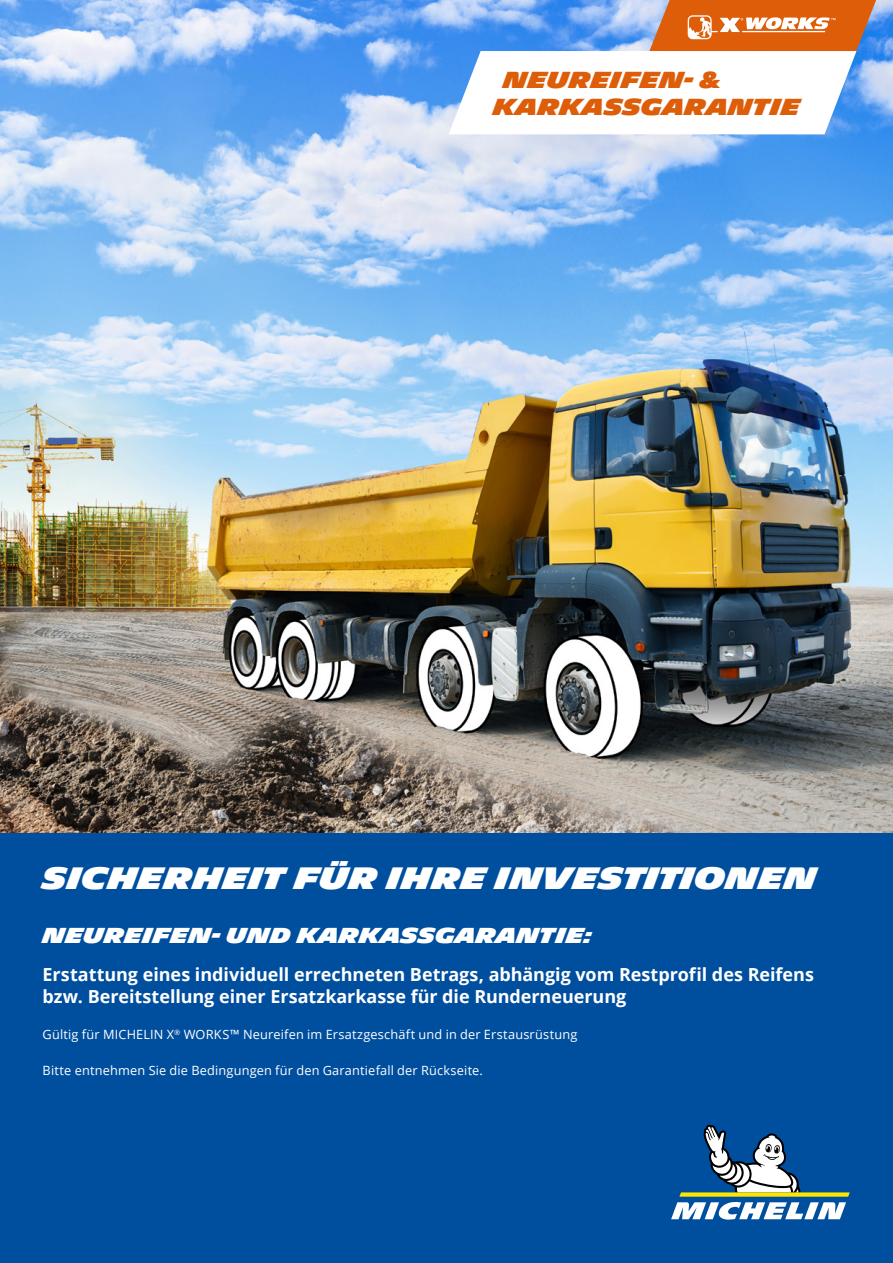
<style>
.page{position:relative;width:893px;height:1263px;background:#fff}
.page>*{position:absolute;margin:0;border:0;box-sizing:border-box;transform-origin:0 0}
.t1{font:900 30px "Michelin";letter-spacing:.005em;color:#fff}
.t2{font:900 22.5px "Michelin";letter-spacing:-.015em;color:#de5d09}
.t3{font:900 22.5px "Michelin";letter-spacing:.005em;color:#de5d09}
.t4{font:900 21px "Michelin";letter-spacing:.005em;color:#fff}
.t5{font:700 18px/21.6px "Open Sans";color:#fff}
.t6{font:12.75px "Open Sans";letter-spacing:.015em;color:#fff}
</style>
<div class="page">
<img style="left:0;top:0;width:893px;height:833px">
<svg style="left:449px;top:0;width:427px;height:134px"></svg>
<div style="left:0;top:833px;width:893px;height:430px;background:#004f9f"></div>
<svg style="left:671px;top:1125px;width:179px;height:95px"></svg>
<p class="t3" style="left:503px;top:67px;width:222px">NEUREIFEN- &amp;</p>
<p class="t2" style="left:493px;top:94px;width:309px">KARKASSGARANTIE</p>
<p class="t1" style="left:43px;top:861px;width:776px">SICHERHEIT FÜR IHRE INVESTITIONEN</p>
<p class="t4" style="left:43px;top:924px;width:552px">NEUREIFEN- UND KARKASSGARANTIE:</p>
<p class="t5" style="left:43px;top:963px;width:773px">Erstattung eines individuell errechneten Betrags, abhängig vom Restprofil des Reifens bzw. Bereitstellung einer Ersatzkarkasse für die Runderneuerung</p>
<p class="t6" style="left:43px;top:1025px;width:536px">Gültig für MICHELIN X<sup>®</sup> WORKS™ Neureifen im Ersatzgeschäft und in der Erstausrüstung</p>
<p class="t6" style="left:43px;top:1061px;width:442px">Bitte entnehmen Sie die Bedingungen für den Garantiefall der Rückseite.</p>
</div>
